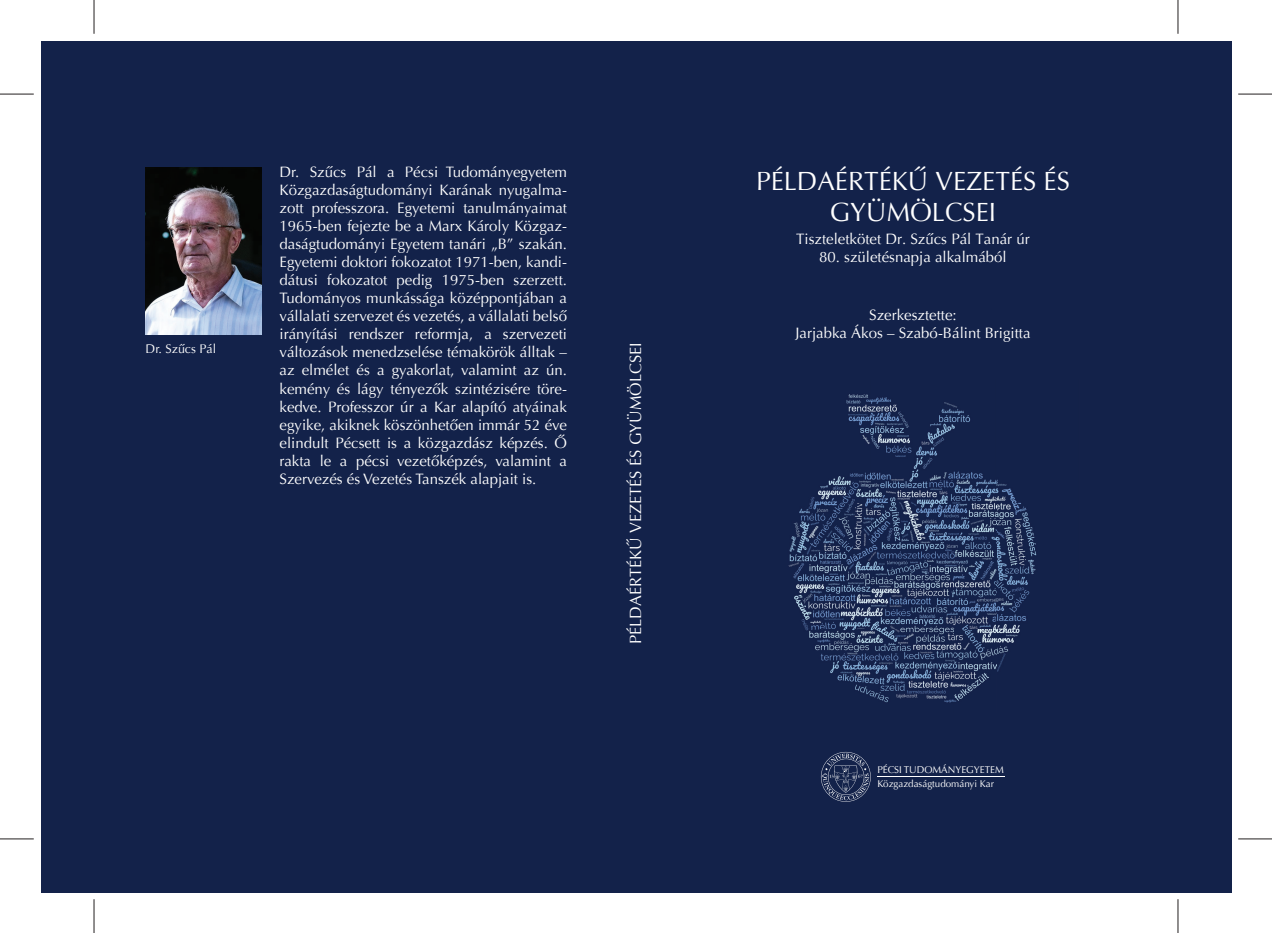
<style>
.page{position:relative;width:1272px;height:933px;background:#fff}
.page>*{position:absolute;margin:0;border:0;box-sizing:border-box;transform-origin:0 0}
.t1{font:26.25px/31.5px "H Optima Normal";color:#fff;text-align:center}
.t2{font:16.25px "H Optima Normal";color:#fff}
.t3{font:15px/18px "H Optima Normal";color:#fff;text-align:justify}
.t4{font:12.5px "H Optima Normal";color:#fff}
.t5{font:9.75px/14px "H Optima Normal";color:#fff}
</style>
<div class="page">
<div style="left:41px;top:41px;width:1190px;height:850px;background:#13224a"></div>
<img style="left:146px;top:168px;width:115px;height:166px">
<svg style="left:821px;top:751px;width:49px;height:50px"></svg>
<hr style="left:877px;top:776px;width:128px;height:1px;background:#fff">
<img style="left:788px;top:394px;width:249px;height:309px">
<hr style="left:0;top:94px;width:34px;height:1px;background:#231f20">
<hr style="left:1238px;top:94px;width:34px;height:1px;background:#231f20">
<hr style="left:0;top:838px;width:34px;height:1px;background:#231f20">
<hr style="left:1238px;top:838px;width:34px;height:1px;background:#231f20">
<hr style="left:94px;top:0;width:1px;height:34px;background:#231f20">
<hr style="left:94px;top:898px;width:1px;height:34px;background:#231f20">
<hr style="left:1177px;top:0;width:1px;height:34px;background:#231f20">
<hr style="left:1177px;top:898px;width:1px;height:34px;background:#231f20">
<p class="t4" style="left:146px;top:341px;width:72px">Dr. Szûcs Pál</p>
<p class="t3" style="left:279px;top:163px;width:289px">Dr. Szûcs Pál a Pécsi Tudományegyetem Közgazdaságtudományi Karának nyugalma&shy;zott professzora. Egyetemi tanulmányaimat 1965-ben fejezte be a Marx Károly Közgaz&shy;daságtudományi Egyetem tanári „B” szakán.<br>Egyetemi doktori fokozatot 1971-ben, kandi&shy;dátusi fokozatot pedig 1975-ben szerzett.<br>Tudományos munkássága középpontjában a vállalati szervezet és vezetés, a vállalati belsõ irányítási rendszer reformja, a szervezeti változások menedzselése témakörök álltak – az elmélet és a gyakorlat, valamint az ún. kemény és lágy tényezõk szintézisére töre&shy;kedve. Professzor úr a Kar alapító atyáinak egyike, akiknek köszönhetõen immár 52 éve elindult Pécsett is a közgazdász képzés. Õ rakta le a pécsi vezetõképzés, valamint a Szervezés és Vezetés Tanszék alapjait is.</p>
<p class="t2" style="left:626px;top:643px;width:303px;rotate:-90deg">PÉLDAÉRTÉKÛ VEZETÉS ÉS GYÜMÖLCSEI</p>
<h1 class="t1" style="left:756px;top:165px;width:315px">PÉLDAÉRTÉKÛ VEZETÉS ÉS<br>GYÜMÖLCSEI</h1>
<p class="t3" style="left:796px;top:230px;width:235px">Tiszteletkötet Dr. Szûcs Pál Tanár úr</p>
<p class="t3" style="left:819px;top:248px;width:189px">80. születésnapja alkalmából</p>
<p class="t3" style="left:795px;top:305px;width:237px;text-align:center">Szerkesztette:<br>Jarjabka Ákos – Szabó-Bálint Brigitta</p>
<p class="t5" style="left:877px;top:762px;width:128px">PÉCSI TUDOMÁNYEGYETEM<br>Közgazdaságtudományi Kar</p>
</div>
